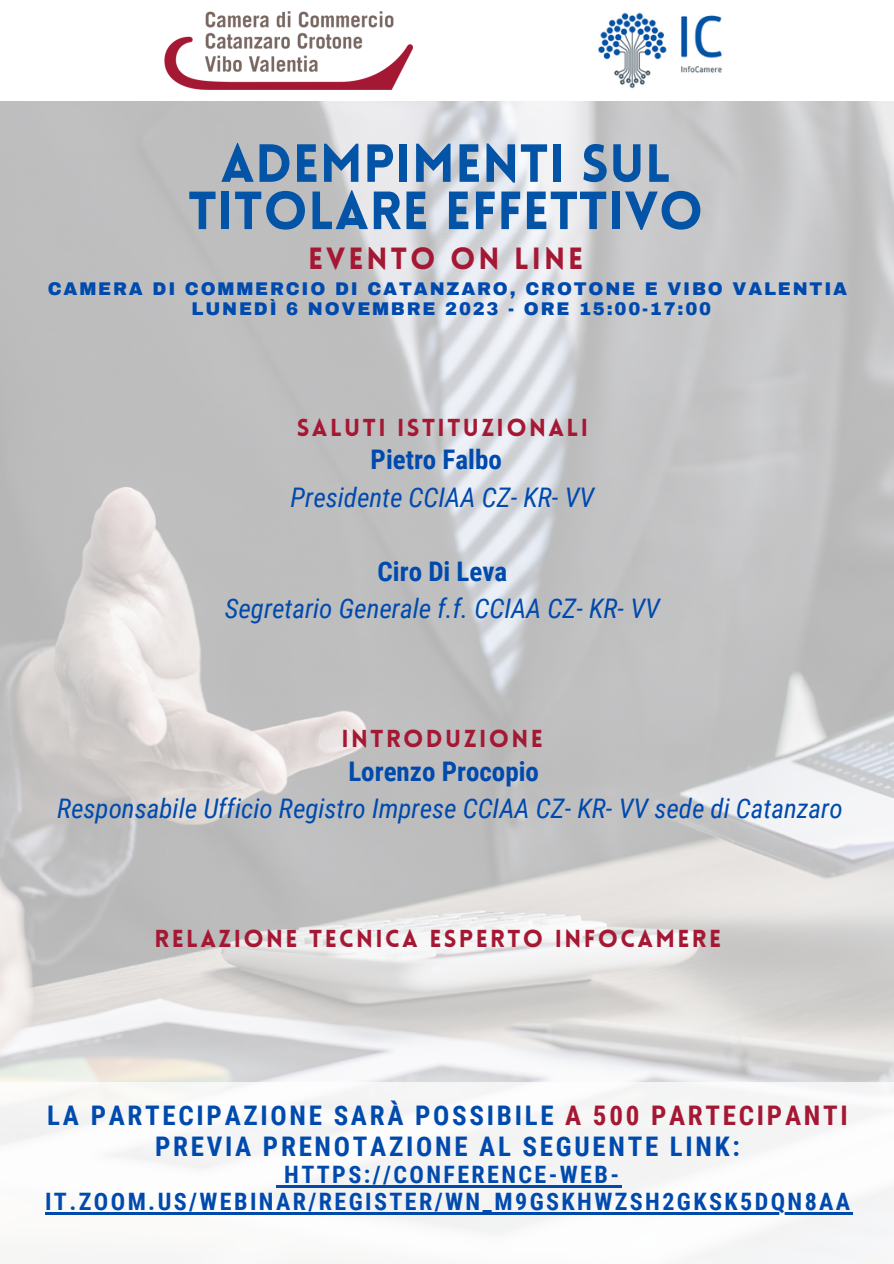
<style>
.page{position:relative;width:894px;height:1264px;background:#fff}
.page>*{position:absolute;margin:0;border:0;box-sizing:border-box;transform-origin:0 0}
.t1{font:900 52.5px/47.2px "Lovelo";letter-spacing:.01em;color:#0353a6;text-align:center}
.t2{font:900 30px "Lovelo";letter-spacing:.1em;color:#a51834}
.t3{font:italic 27px "Roboto Condensed";color:#004aad}
.t4{font:700 27px/31.5px "Roboto Condensed";letter-spacing:.1em;color:#004aad;text-align:center}
.t5{font:700 27px "Roboto Condensed";color:#004aad}
.t6{font:700 24px/27px "Roboto Condensed";letter-spacing:.1em;color:#004aad;text-align:center}
.t7{font:900 24px "Lovelo";letter-spacing:.1em;color:#a51834}
.t8{font:900 18px "Archivo";letter-spacing:.1em;color:#004aad}
.s1{color:#a51834}
</style>
<div class="page">
<div style="left:0;top:1082px;width:893px;height:181px;background:#f8f8f8"></div>
<img style="left:164px;top:12px;width:248px;height:77px">
<img style="left:598px;top:12px;width:124px;height:77px">
<svg style="left:276px;top:1185px;width:8px;height:2px"></svg>
<hr style="left:284px;top:1185px;width:337px;height:2px;background:#004aad">
<hr style="left:45px;top:1212px;width:807px;height:2px;background:#004aad">
<p class="t1" style="left:188px;top:145px;width:516px">ADEMPIMENTI SUL<br>TITOLARE EFFETTIVO</p>
<p class="t2" style="left:308px;top:247px;width:276px">EVENTO ON LINE</p>
<p class="t8" style="left:48px;top:279px;width:800px">CAMERA DI COMMERCIO DI CATANZARO, CROTONE E VIBO VALENTIA</p>
<p class="t8" style="left:191px;top:299px;width:521px">LUNEDÌ 6 NOVEMBRE 2023 - ORE 15:00-17:00</p>
<p class="t7" style="left:297px;top:418px;width:292px">SALUTI ISTITUZIONALI</p>
<p class="t5" style="left:370px;top:444px;width:133px">Pietro Falbo</p>
<p class="t3" style="left:290px;top:481px;width:305px">Presidente CCIAA CZ- KR- VV</p>
<p class="t5" style="left:377px;top:556px;width:131px">Ciro Di Leva</p>
<p class="t3" style="left:225px;top:593px;width:436px">Segretario Generale f.f. CCIAA CZ- KR- VV</p>
<p class="t7" style="left:341px;top:729px;width:203px">INTRODUZIONE</p>
<p class="t5" style="left:348px;top:756px;width:192px">Lorenzo Procopio</p>
<p class="t3" style="left:57px;top:793px;width:786px">Responsabile Ufficio Registro Imprese CCIAA CZ- KR- VV sede di Catanzaro</p>
<p class="t7" style="left:154px;top:929px;width:568px">RELAZIONE TECNICA ESPERTO INFOCAMERE</p>
<p class="t4" style="left:47px;top:1099px;width:801px">LA PARTECIPAZIONE SARÀ POSSIBILE <span class="s1">A 500 PARTECIPANTI<br></span>PREVIA PRENOTAZIONE AL SEGUENTE LINK:</p>
<p class="t6" style="left:45px;top:1161px;width:806px">HTTPS://CONFERENCE-WEB-<br>IT.ZOOM.US/WEBINAR/REGISTER/WN_M9GSKHWZSH2GKSK5DQN8AA</p>
</div>
